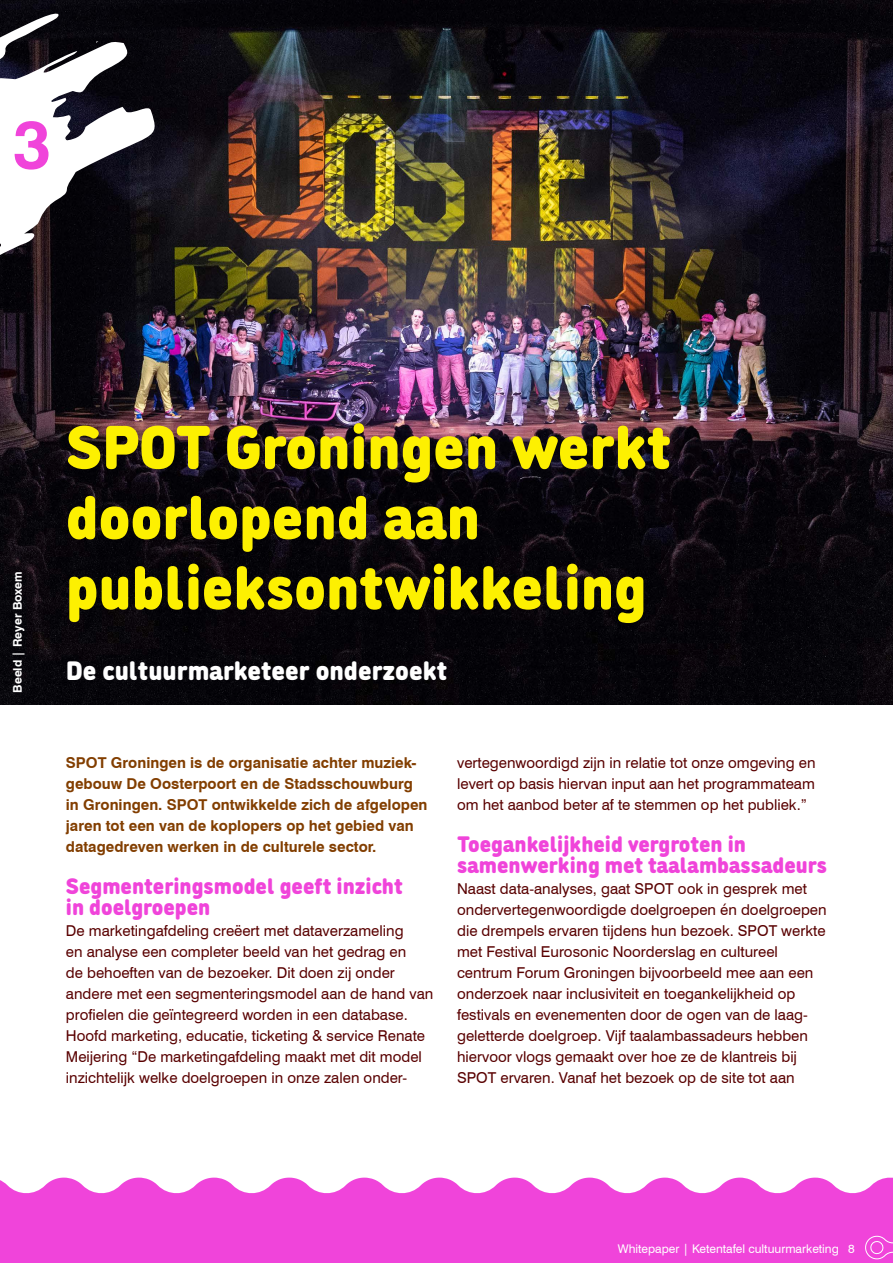
<style>
.page{position:relative;width:893px;height:1263px;background:#fff}
.page>*{position:absolute;margin:0;border:0;box-sizing:border-box;transform-origin:0 0}
.t1{font:700 67.5px "Swiss 721 BT";color:#f044da}
.t2{font:900 61.95px/70.2px "DI Nosaur";color:#fdf001}
.t3{font:900 26.7px "DI Nosaur";color:#fff}
.t4{font:900 22.5px/21px "DI Nosaur";color:#f044da}
.t5{font:15px/21px "Swiss 721 BT";color:#590000}
.t6{font:700 15px/21px "Swiss 721 BT";color:#823e00}
.t7{font:12px "Swiss 721 BT";color:#fff}
.t8{font:700 12px "Swiss 721 BT";color:#fff}
</style>
<div class="page">
<img style="left:0;top:0;width:893px;height:705px">
<svg style="left:0;top:9px;width:157px;height:696px;background:#332f35"></svg>
<svg style="left:0;top:1177px;width:893px;height:86px;background:#f156dd"></svg>
<svg style="left:864px;top:1234px;width:29px;height:26px"></svg>
<h1 class="t1" style="left:13px;top:103px;width:40px">3</h1>
<p class="t8" style="left:10px;top:693px;width:123px;rotate:-90deg">Beeld | Reyer Boxem</p>
<h2 class="t2" style="left:66px;top:406px;width:607px">SPOT Groningen werkt doorlopend aan publieksontwikkeling</h2>
<h3 class="t3" style="left:66px;top:649px;width:383px">De cultuurmarketeer onderzoekt</h3>
<p class="t6" style="left:66px;top:752px;width:363px">SPOT Groningen is de organisatie achter muziek&shy;gebouw De Oosterpoort en de Stadsschouwburg in Groningen. SPOT ontwikkelde zich de afgelopen jaren tot een van de koplopers op het gebied van datagedreven werken in de culturele sector.</p>
<h3 class="t4" style="left:66px;top:873px;width:338px">Segmenteringsmodel geeft inzicht in doelgroepen</h3>
<p class="t5" style="left:66px;top:920px;width:369px">De marketingafdeling creëert met dataverzameling<br>en analyse een completer beeld van het gedrag en<br>de behoeften van de bezoeker. Dit doen zij onder andere met een segmenteringsmodel aan de hand van profielen die geïntegreerd worden in een database.<br>Hoofd marketing, educatie, ticketing &amp; service Renate Meijering “De marketingafdeling maakt met dit model inzichtelijk welke doelgroepen in onze zalen onder-</p>
<p class="t5" style="left:457px;top:752px;width:360px;text-align:justify">vertegenwoordigd zijn in relatie tot onze omgeving en levert op basis hiervan input aan het programmateam om het aanbod beter af te stemmen op het publiek.”</p>
<h3 class="t4" style="left:457px;top:831px;width:371px">Toegankelijkheid vergroten in samenwerking met taalambassadeurs</h3>
<p class="t5" style="left:457px;top:878px;width:371px">Naast data-analyses, gaat SPOT ook in gesprek met ondervertegenwoordigde doelgroepen én doelgroepen die drempels ervaren tijdens hun bezoek. SPOT werkte met Festival Eurosonic Noorderslag en cultureel centrum Forum Groningen bijvoorbeeld mee aan een onderzoek naar inclusiviteit en toegankelijkheid op festivals en evenementen door de ogen van de laag&shy;geletterde doelgroep. Vijf taalambassadeurs hebben hiervoor vlogs gemaakt over hoe ze de klantreis bij SPOT ervaren. Vanaf het bezoek op de site tot aan</p>
<p class="t7" style="left:618px;top:1241px;width:238px">Whitepaper | Ketentafel cultuurmarketing 8</p>
</div>
